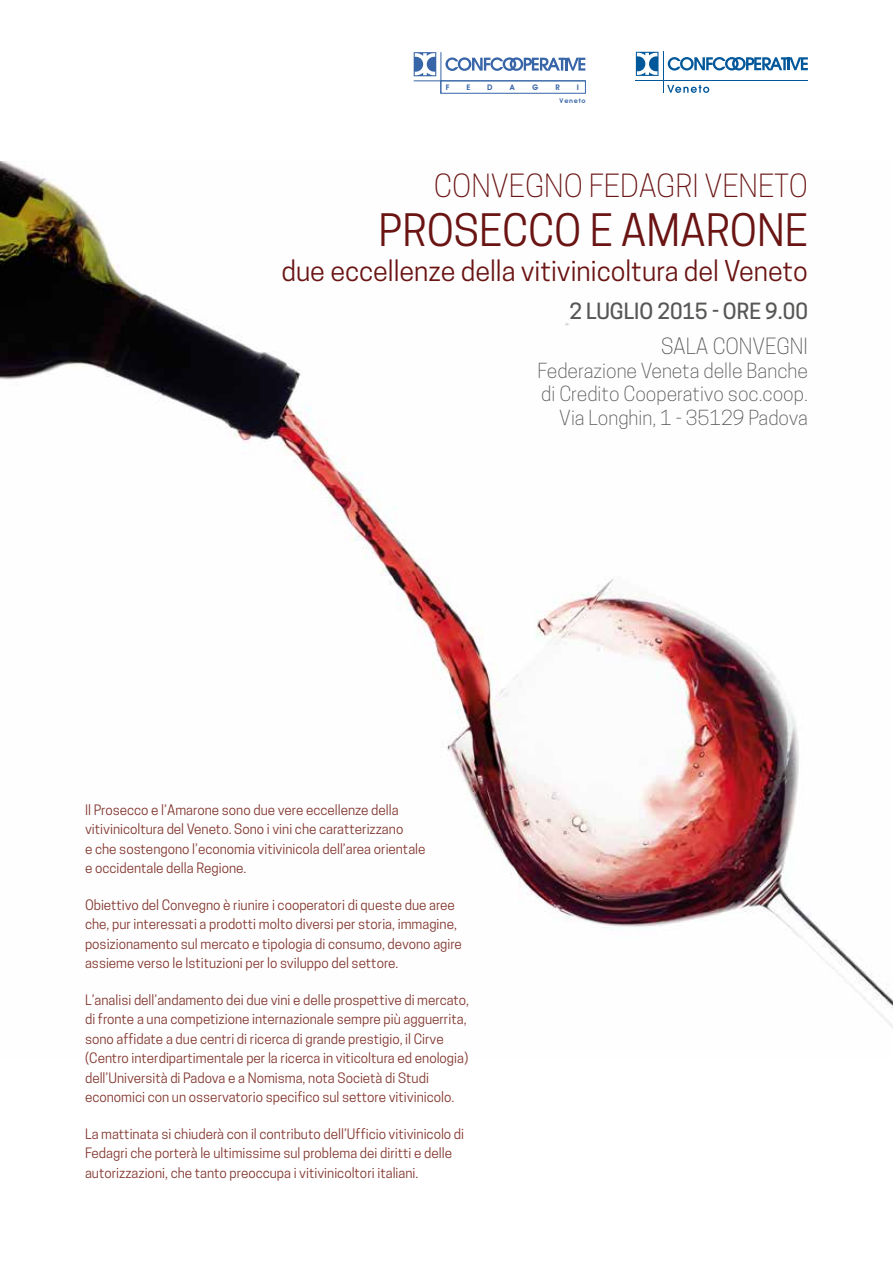
<style>
.page{position:relative;width:893px;height:1263px;background:#fff}
.page>*{position:absolute;margin:0;border:0;box-sizing:border-box;transform-origin:0 0}
.t1{font:42px "Cooper Hewitt";color:#6a1413}
.t2{font:300 30px "Cooper Hewitt";color:#6a1413}
.t3{font:27px "Cooper Hewitt";color:#6a1413}
.t4{font:500 21px "Cooper Hewitt";color:#575756}
.t5{font:300 21px "Cooper Hewitt";color:#575756}
.t6{font:300 19.5px/23.4px "Cooper Hewitt";color:#575756;text-align:right}
.t7{font:13.5px/19.5px "Cooper Hewitt";color:#83372f}
.t8{font:600 7.65px "Avant Garde";color:#3765a8}
.t9{font:600 6.45px "Avant Garde";letter-spacing:.12em;color:#3765a8}
</style>
<div class="page">
<img style="left:0;top:162px;width:893px;height:866px">
<svg style="left:668px;top:57px;width:140px;height:14px"></svg>
<svg style="left:636px;top:52px;width:22px;height:24px"></svg>
<svg style="left:667px;top:85px;width:42px;height:8px"></svg>
<hr style="left:663px;top:52px;width:1px;height:41px;background:#00579a">
<hr style="left:636px;top:80px;width:172px;height:1px;background:#00579a">
<div style="left:440px;top:80px;width:146px;height:14px;border:1px solid #3765a8"></div>
<hr style="left:414px;top:80px;width:171px;height:1px;background:#3765a8">
<svg style="left:445px;top:57px;width:140px;height:14px"></svg>
<svg style="left:414px;top:52px;width:22px;height:24px"></svg>
<hr style="left:440px;top:52px;width:1px;height:41px;background:#3765a8">
<p class="t8" style="left:446px;top:83px;width:5px">F</p>
<p class="t8" style="left:466px;top:83px;width:5px">E</p>
<p class="t8" style="left:487px;top:83px;width:7px">D</p>
<p class="t8" style="left:510px;top:83px;width:7px">A</p>
<p class="t8" style="left:532px;top:83px;width:8px">G</p>
<p class="t8" style="left:555px;top:83px;width:6px">R</p>
<p class="t8" style="left:577px;top:83px;width:4px">I</p>
<p class="t9" style="left:559px;top:97px;width:28px">Veneto</p>
<h2 class="t2" style="left:434px;top:168px;width:375px">CONVEGNO FEDAGRI VENETO</h2>
<h1 class="t1" style="left:378px;top:206px;width:431px">PROSECCO E AMARONE</h1>
<h3 class="t3" style="left:281px;top:255px;width:528px">due eccellenze della vitivinicoltura del Veneto</h3>
<h3 class="t4" style="left:569px;top:299px;width:240px">2 LUGLIO 2015 - ORE 9.00</h3>
<h3 class="t5" style="left:661px;top:334px;width:148px">SALA CONVEGNI</h3>
<h3 class="t6" style="left:538px;top:359px;width:272px">Federazione Veneta delle Banche di Credito Cooperativo soc.coop.<br>Via Longhin, 1 - 35129 Padova</h3>
<p class="t7" style="left:85px;top:800px;width:342px">Il Prosecco e l’Amarone sono due vere eccellenze della vitivinicoltura del Veneto. Sono i vini che caratterizzano<br>e che sostengono l’economia vitivinicola dell’area orientale e occidentale della Regione.</p>
<p class="t7" style="left:85px;top:895px;width:378px">Obiettivo del Convegno è riunire i cooperatori di queste due aree che, pur interessati a prodotti molto diversi per storia, immagine, posizionamento sul mercato e tipologia di consumo, devono agire assieme verso le Istituzioni per lo sviluppo del settore.</p>
<p class="t7" style="left:85px;top:990px;width:386px">L’analisi dell’andamento dei due vini e delle prospettive di mercato, di fronte a una competizione internazionale sempre più agguerrita, sono affidate a due centri di ricerca di grande prestigio, il Cirve (Centro interdipartimentale per la ricerca in viticoltura ed enologia) dell’Università di Padova e a Nomisma, nota Società di Studi economici con un osservatorio specifico sul settore vitivinicolo.</p>
<p class="t7" style="left:85px;top:1124px;width:381px">La mattinata si chiuderà con il contributo dell’Ufficio vitivinicolo di<br>Fedagri che porterà le ultimissime sul problema dei diritti e delle autorizzazioni, che tanto preoccupa i vitivinicoltori italiani.</p>
</div>
